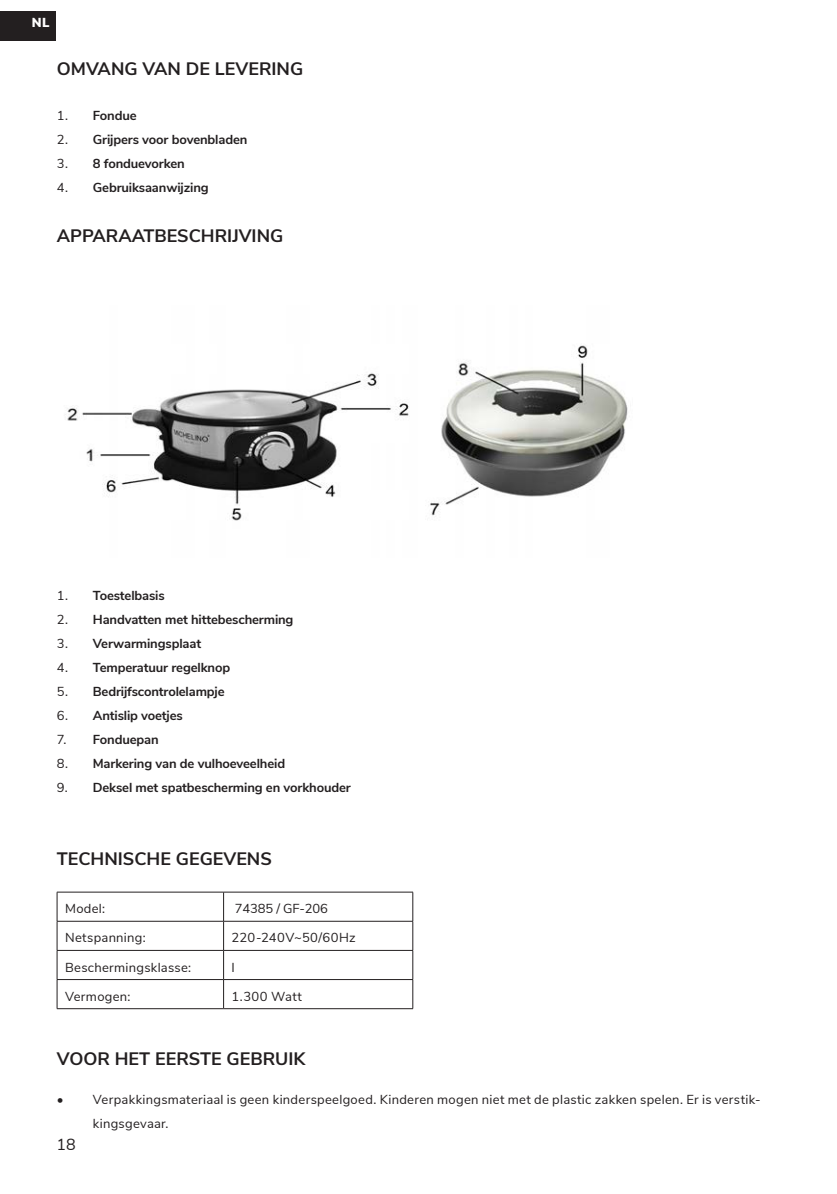
<style>
.page{position:relative;width:837px;height:1194px;background:#fff}
.page>*{position:absolute;margin:0;border:0;box-sizing:border-box;transform-origin:0 0}
.t1{font:700 18px "Nunito Sans";color:#231f20}
.t2{font:16px "Nunito Sans";color:#231f20}
.t3{font:700 13px "Nunito Sans";letter-spacing:-.01em;color:#231f20}
.t4{font:13px/24px "Nunito Sans";letter-spacing:.02em;color:#231f20}
.t5{font:13px "Nunito Sans";letter-spacing:-.01em;color:#231f20}
.t6{font:900 13px "Nunito Sans";color:#fff}
.s1{font-weight:400}
</style>
<div class="page">
<div style="left:0;top:11px;width:55px;height:29px;background:#231f20"></div>
<img style="left:65px;top:345px;width:563px;height:176px">
<hr style="left:57px;top:892px;width:166px;height:1px;background:#231f20">
<hr style="left:223px;top:892px;width:190px;height:1px;background:#231f20">
<hr style="left:57px;top:921px;width:166px;height:1px;background:#231f20">
<hr style="left:223px;top:921px;width:190px;height:1px;background:#231f20">
<hr style="left:57px;top:950px;width:166px;height:1px;background:#231f20">
<hr style="left:223px;top:950px;width:190px;height:1px;background:#231f20">
<hr style="left:57px;top:979px;width:166px;height:1px;background:#231f20">
<svg style="left:57px;top:892px;width:1px;height:116px"></svg>
<hr style="left:223px;top:979px;width:190px;height:1px;background:#231f20">
<svg style="left:223px;top:892px;width:1px;height:116px"></svg>
<svg style="left:412px;top:892px;width:1px;height:116px"></svg>
<hr style="left:57px;top:1008px;width:166px;height:1px;background:#231f20">
<hr style="left:223px;top:1008px;width:190px;height:1px;background:#231f20">
<p class="t6" style="left:32px;top:13px;width:19px">NL</p>
<h1 class="t1" style="left:57px;top:56px;width:248px">OMVANG VAN DE LEVERING</h1>
<p class="t3" style="left:57px;top:106px;width:81px"><span class="s1">1.</span> Fondue</p>
<p class="t3" style="left:57px;top:130px;width:192px"><span class="s1">2.</span> Grijpers voor bovenbladen</p>
<p class="t3" style="left:57px;top:154px;width:130px"><span class="s1">3.</span> 8 fonduevorken</p>
<p class="t3" style="left:57px;top:178px;width:153px"><span class="s1">4.</span> Gebruiksaanwijzing</p>
<h1 class="t1" style="left:57px;top:223px;width:228px">APPARAATBESCHRIJVING</h1>
<p class="t3" style="left:57px;top:586px;width:109px"><span class="s1">1.</span> Toestelbasis</p>
<p class="t3" style="left:57px;top:610px;width:238px"><span class="s1">2.</span> Handvatten met hittebescherming</p>
<p class="t3" style="left:57px;top:634px;width:146px"><span class="s1">3.</span> Verwarmingsplaat</p>
<p class="t3" style="left:57px;top:658px;width:175px"><span class="s1">4.</span> Temperatuur regelknop</p>
<p class="t3" style="left:57px;top:682px;width:169px"><span class="s1">5.</span> Bedrijfscontrolelampje</p>
<p class="t3" style="left:57px;top:706px;width:127px"><span class="s1">6.</span> Antislip voetjes</p>
<p class="t3" style="left:57px;top:730px;width:103px"><span class="s1">7.</span> Fonduepan</p>
<p class="t3" style="left:57px;top:754px;width:230px"><span class="s1">8.</span> Markering van de vulhoeveelheid</p>
<p class="t3" style="left:57px;top:778px;width:295px"><span class="s1">9.</span> Deksel met spatbescherming en vorkhouder</p>
<h1 class="t1" style="left:57px;top:846px;width:216px">TECHNISCHE GEGEVENS</h1>
<p class="t4" style="left:65px;top:896px;width:42px">Model:</p>
<p class="t5" style="left:235px;top:899px;width:95px">74385 / GF-206</p>
<p class="t4" style="left:65px;top:925px;width:82px">Netspanning:</p>
<p class="t4" style="left:231px;top:925px;width:125px">220-240V~50/60Hz</p>
<p class="t4" style="left:65px;top:954px;width:128px">Beschermingsklasse:</p>
<p class="t4" style="left:231px;top:954px;width:5px">I</p>
<p class="t4" style="left:65px;top:983px;width:67px">Vermogen:</p>
<p class="t4" style="left:231px;top:983px;width:72px">1.300 Watt</p>
<h1 class="t1" style="left:57px;top:1046px;width:250px">VOOR HET EERSTE GEBRUIK</h1>
<p class="t4" style="left:93px;top:1087px;width:669px;text-indent:-36px">• Verpakkingsmateriaal is geen kinderspeelgoed. Kinderen mogen niet met de plastic zakken spelen. Er is verstik&shy;kingsgevaar.</p>
<p class="t2" style="left:57px;top:1132px;width:21px">18</p>
</div>
